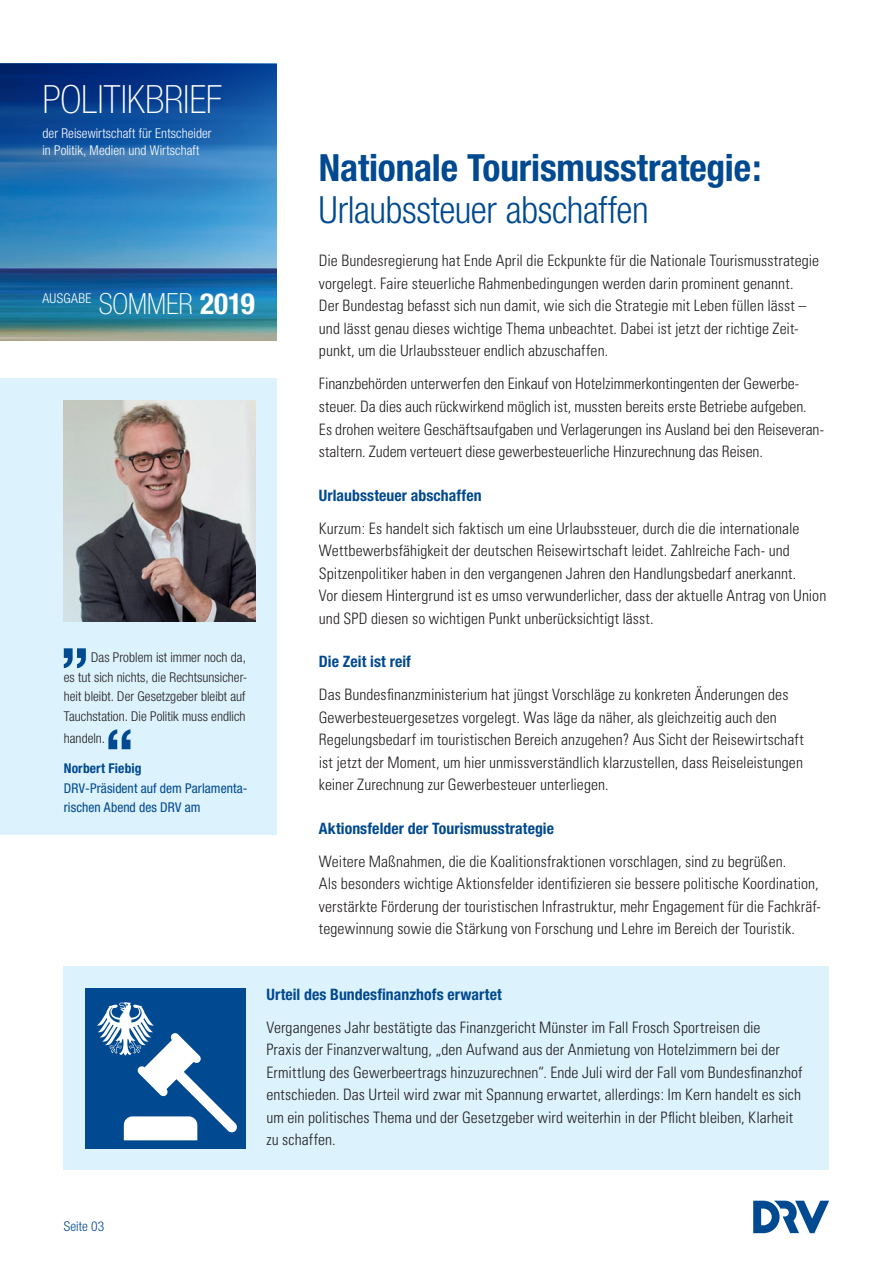
<style>
.page{position:relative;width:893px;height:1263px;background:#fff}
.page>*{position:absolute;margin:0;border:0;box-sizing:border-box;transform-origin:0 0}
.t1{font:100 condensed 39px "Helvetica Neue";letter-spacing:-.005em;color:#fff}
.t2{font:700 condensed 37.5px "Helvetica Neue";letter-spacing:-.005em;color:#014990}
.t3{font:300 condensed 37.5px "Helvetica Neue";letter-spacing:-.015em;color:#014990}
.t4{font:300 condensed 15.75px/22.5px "Univers";letter-spacing:.005em;color:#231f20}
.t5{font:700 condensed 15.75px "Helvetica Neue";letter-spacing:.005em;color:#014990}
.t6{font:300 condensed 13.5px/19.5px "Helvetica Neue";letter-spacing:.005em;color:#231f20}
.t7{font:300 condensed 13.5px/16.2px "Helvetica Neue";letter-spacing:.005em;color:#fff}
.t8{font:condensed 13.5px/19.5px "Helvetica Neue";letter-spacing:.005em;color:#014990}
.t9{font:300 condensed 13.5px "Helvetica Neue";letter-spacing:.025em;color:#fff}
.t10{font:700 condensed 13.5px "Helvetica Neue";letter-spacing:.01em;color:#014990}
.t11{font:300 condensed 13.5px "Helvetica Neue";letter-spacing:.005em;color:#014990}
.s1{font-weight:100;font-size:29.1px}
.s2{font-weight:700;font-size:29.1px}
</style>
<div class="page">
<div style="left:64px;top:966px;width:765px;height:203px;background:#dcf2fc"></div>
<svg style="left:753px;top:1201px;width:76px;height:32px"></svg>
<img style="left:0;top:197px;width:276px;height:143px">
<svg style="left:0;top:64px;width:276px;height:133px;background:#1859a2"></svg>
<div style="left:0;top:378px;width:276px;height:457px;background:#dcf2fc"></div>
<svg style="left:64px;top:648px;width:22px;height:20px"></svg>
<svg style="left:108px;top:729px;width:22px;height:20px"></svg>
<img style="left:64px;top:401px;width:191px;height:220px">
<div style="left:85px;top:989px;width:160px;height:160px;background:#014990"></div>
<svg style="left:97px;top:1002px;width:140px;height:138px"></svg>
<h1 class="t1" style="left:43px;top:77px;width:181px">POLITIKBRIEF</h1>
<p class="t7" style="left:43px;top:125px;width:171px">der Reisewirtschaft für Entscheider in Politik, Medien und Wirtschaft</p>
<p class="t9" style="left:43px;top:291px;width:214px">AUSGABE <span class="s1">SOMMER</span> <span class="s2">2019</span></p>
<p class="t6" style="left:64px;top:648px;width:185px;text-indent:27px">Das Problem ist immer noch da, es tut sich nichts, die Rechtsunsicher&shy;heit bleibt. Der Gesetzgeber bleibt auf Tauchstation. Die Politik muss endlich</p>
<p class="t6" style="left:64px;top:729px;width:43px">handeln.</p>
<p class="t10" style="left:64px;top:760px;width:79px">Norbert Fiebig</p>
<p class="t8" style="left:64px;top:778px;width:185px">DRV-Präsident auf dem Parlamenta&shy;rischen Abend des DRV am</p>
<h2 class="t2" style="left:319px;top:145px;width:444px">Nationale Tourismusstrategie:</h2>
<h2 class="t3" style="left:319px;top:188px;width:331px">Urlaubssteuer abschaffen</h2>
<p class="t4" style="left:319px;top:250px;width:502px">Die Bundesregierung hat Ende April die Eckpunkte für die Nationale Tourismusstrategie vorgelegt. Faire steuerliche Rahmenbedingungen werden darin prominent genannt.<br>Der Bundestag befasst sich nun damit, wie sich die Strategie mit Leben füllen lässt – und lässt genau dieses wichtige Thema unbeachtet. Dabei ist jetzt der richtige Zeit&shy;punkt, um die Urlaubssteuer endlich abzuschaffen.</p>
<p class="t4" style="left:319px;top:373px;width:507px">Finanzbehörden unterwerfen den Einkauf von Hotelzimmerkontingenten der Gewerbe&shy;steuer. Da dies auch rückwirkend möglich ist, mussten bereits erste Betriebe aufgeben.<br>Es drohen weitere Geschäftsaufgaben und Verlagerungen ins Ausland bei den Reiseveran&shy;staltern. Zudem verteuert diese gewerbesteuerliche Hinzurechnung das Reisen.</p>
<p class="t5" style="left:319px;top:485px;width:164px">Urlaubssteuer abschaffen</p>
<p class="t4" style="left:319px;top:517px;width:509px">Kurzum: Es handelt sich faktisch um eine Urlaubssteuer, durch die die internationale Wettbewerbsfähigkeit der deutschen Reisewirtschaft leidet. Zahlreiche Fach- und Spitzenpolitiker haben in den vergangenen Jahren den Handlungsbedarf anerkannt.<br>Vor diesem Hintergrund ist es umso verwunderlicher, dass der aktuelle Antrag von Union und SPD diesen so wichtigen Punkt unberücksichtigt lässt.</p>
<p class="t5" style="left:319px;top:652px;width:94px">Die Zeit ist reif</p>
<p class="t4" style="left:319px;top:683px;width:486px">Das Bundesfinanzministerium hat jüngst Vorschläge zu konkreten Änderungen des Gewerbesteuergesetzes vorgelegt. Was läge da näher, als gleichzeitig auch den Regelungsbedarf im touristischen Bereich anzugehen? Aus Sicht der Reisewirtschaft ist jetzt der Moment, um hier unmissverständlich klarzustellen, dass Reiseleistungen keiner Zurechnung zur Gewerbesteuer unterliegen.</p>
<p class="t5" style="left:319px;top:818px;width:237px">Aktionsfelder der Tourismusstrategie</p>
<p class="t4" style="left:319px;top:850px;width:503px">Weitere Maßnahmen, die die Koalitionsfraktionen vorschlagen, sind zu begrüßen.<br>Als besonders wichtige Aktionsfelder identifizieren sie bessere politische Koordination, verstärkte Förderung der touristischen Infrastruktur, mehr Engagement für die Fachkräf&shy;tegewinnung sowie die Stärkung von Forschung und Lehre im Bereich der Touristik.</p>
<p class="t5" style="left:266px;top:984px;width:237px">Urteil des Bundesfinanzhofs erwartet</p>
<p class="t4" style="left:266px;top:1016px;width:538px">Vergangenes Jahr bestätigte das Finanzgericht Münster im Fall Frosch Sportreisen die<br>Praxis der Finanzverwaltung, „den Aufwand aus der Anmietung von Hotelzimmern bei der Ermittlung des Gewerbeertrags hinzuzurechnen“. Ende Juli wird der Fall vom Bundesfinanzhof entschieden. Das Urteil wird zwar mit Spannung erwartet, allerdings: Im Kern handelt es sich um ein politisches Thema und der Gesetzgeber wird weiterhin in der Pflicht bleiben, Klarheit zu schaffen.</p>
<p class="t11" style="left:64px;top:1219px;width:42px">Seite 03</p>
</div>
